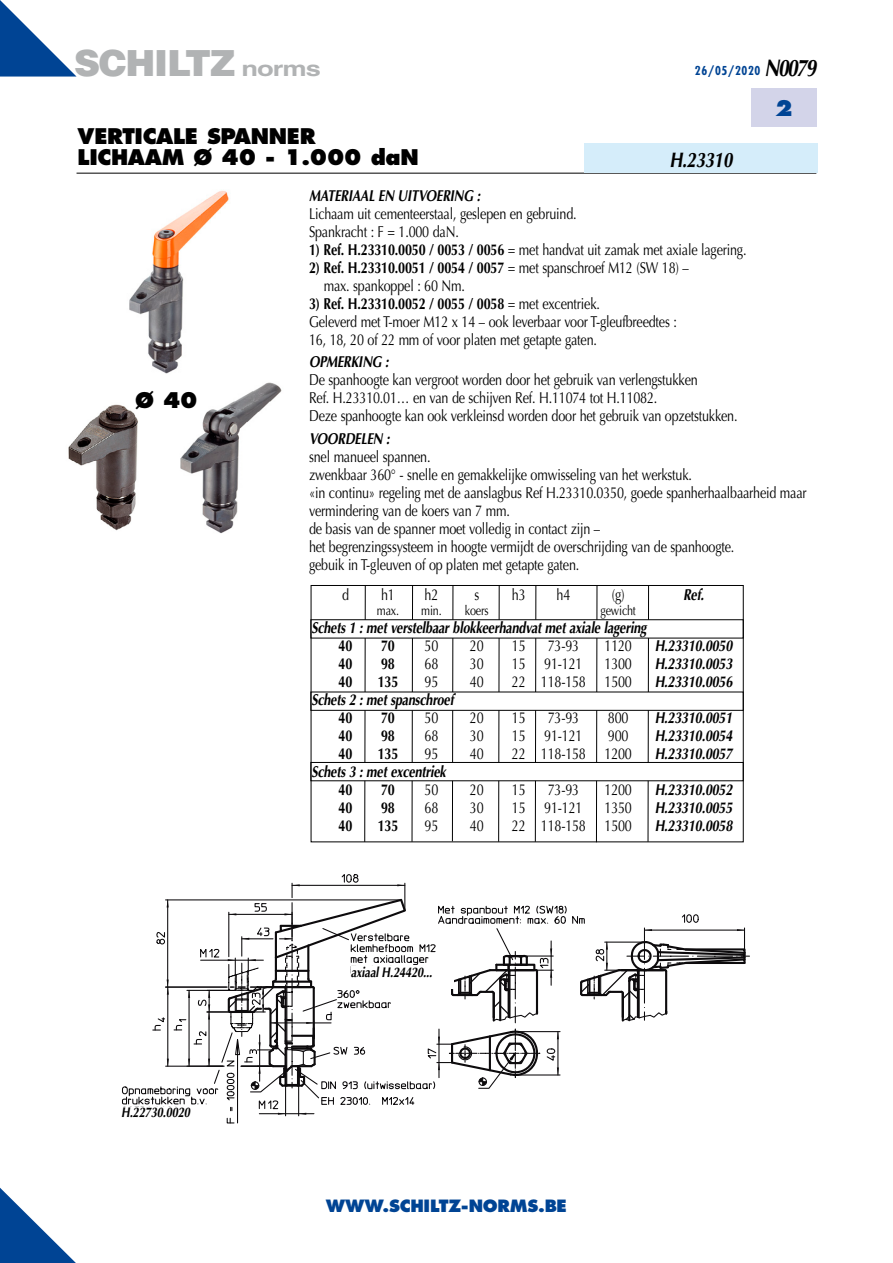
<style>
.page{position:relative;width:893px;height:1263px;background:#fff}
.page>*{position:absolute;margin:0;border:0;box-sizing:border-box;transform-origin:0 0}
.t1{font:900 36px "Helvetica";letter-spacing:-.035em;color:#b1b3b4}
.t2{font:italic 700 24px "Optima";letter-spacing:-.075em;color:#000;scale:.8 1}
.t3{font:800 21px/21px "Futura";letter-spacing:-.015em;color:#000}
.t4{font:italic 700 21px "Optima";letter-spacing:-.015em;color:#000;scale:.8 1}
.t5{font:800 21px "Futura";color:#004494}
.t6{font:800 16.5px "Futura";letter-spacing:-.015em;color:#004494}
.t7{font:15.75px/18px "Optima";letter-spacing:-.015em;color:#000;scale:.8 1}
.t8{font:italic 700 15.75px "Optima";letter-spacing:-.015em;color:#000;scale:.8 1}
.t9{font:700 15.75px "Optima";letter-spacing:-.015em;color:#000;scale:.8 1}
.t10{font:italic 700 13.95px "Optima";letter-spacing:-.015em;color:#000;scale:.8 1}
.t11{font:13.5px "Optima";letter-spacing:-.015em;color:#000;scale:.8 1}
.t12{font:700 condensed 12px "Futura";letter-spacing:.05em;color:#004494}
.s1{font-weight:700;font-size:21px}
.s2{font-weight:700}
</style>
<div class="page">
<svg style="left:0;top:1188px;width:76px;height:75px"></svg>
<svg style="left:0;top:0;width:77px;height:77px"></svg>
<hr style="left:77px;top:173px;width:739px;height:1px;background:#000">
<div style="left:751px;top:89px;width:65px;height:38px;background:#d3d4e9"></div>
<div style="left:584px;top:143px;width:233px;height:29px;background:#d5edfa"></div>
<svg style="left:364px;top:587px;width:2px;height:253px"></svg>
<svg style="left:412px;top:587px;width:1px;height:253px"></svg>
<svg style="left:452px;top:587px;width:1px;height:253px"></svg>
<svg style="left:498px;top:587px;width:2px;height:253px"></svg>
<svg style="left:535px;top:587px;width:1px;height:253px"></svg>
<svg style="left:596px;top:587px;width:1px;height:256px"></svg>
<svg style="left:648px;top:587px;width:1px;height:253px"></svg>
<div style="left:310px;top:619px;width:434px;height:19px;background:#fff"></div>
<div style="left:310px;top:692px;width:434px;height:19px;background:#fff;border:1px solid #000"></div>
<div style="left:310px;top:762px;width:434px;height:19px;background:#fff;border:1px solid #000"></div>
<div style="left:311px;top:585px;width:433px;height:257px;border:1px solid #000"></div>
<img style="left:129px;top:190px;width:100px;height:184px">
<img style="left:68px;top:404px;width:70px;height:127px">
<img style="left:180px;top:382px;width:102px;height:152px">
<svg style="left:122px;top:874px;width:627px;height:250px"></svg>
<div style="left:121px;top:1107px;width:90px;height:27px;background:#fff"></div>
<div style="left:351px;top:966px;width:103px;height:22px;background:#fff"></div>
<h1 class="t1" style="left:74px;top:40px;width:248px">SCHILTZ <span class="s1">norms</span></h1>
<h2 class="t2" style="left:764px;top:54px;width:66px">N0079</h2>
<h3 class="t5" style="left:775px;top:95px;width:19px">2</h3>
<h3 class="t3" style="left:78px;top:125px;width:343px">VERTICALE SPANNER<br>LICHAAM Ø 40 - 1.000 daN</h3>
<p class="t12" style="left:695px;top:63px;width:67px">26/05/2020</p>
<h3 class="t4" style="left:669px;top:147px;width:80px">H.23310</h3>
<h3 class="t3" style="left:135px;top:389px;width:64px">Ø 40</h3>
<p class="t10" style="left:121px;top:1104px;width:88px">H.22730.0020</p>
<p class="t8" style="left:309px;top:187px;width:215px">MATERIAAL EN UITVOERING :</p>
<p class="t7" style="left:309px;top:205px;width:336px">Lichaam uit cementeerstaal, geslepen en gebruind.<br>Spankracht : F = 1.000 daN.</p>
<p class="t7" style="left:309px;top:241px;width:548px"><span class="s2">1) Ref. H.23310.0050 / 0053 / 0056</span> = met handvat uit zamak met axiale lagering.</p>
<p class="t7" style="left:324px;top:259px;width:458px;text-indent:-15px"><span class="s2">2) Ref. H.23310.0051 / 0054 / 0057</span> = met spanschroef M12 (SW 18) – max. spankoppel : 60 Nm.</p>
<p class="t7" style="left:309px;top:295px;width:461px"><span class="s2">3) Ref. H.23310.0052 / 0055 / 0058</span> = met excentriek.<br>Geleverd met T-moer M12 x 14 – ook leverbaar voor T-gleufbreedtes :<br>16, 18, 20 of 22 mm of voor platen met getapte gaten.</p>
<p class="t8" style="left:309px;top:353px;width:101px">OPMERKING :</p>
<p class="t7" style="left:309px;top:371px;width:537px">De spanhoogte kan vergroot worden door het gebruik van verlengstukken<br>Ref. H.23310.01… en van de schijven Ref. H.11074 tot H.11082.<br>Deze spanhoogte kan ook verkleinsd worden door het gebruik van opzetstukken.</p>
<p class="t8" style="left:309px;top:429px;width:102px">VOORDELEN :</p>
<p class="t7" style="left:309px;top:448px;width:623px">snel manueel spannen.<br>zwenkbaar 360° - snelle en gemakkelijke omwisseling van het werkstuk.<br>«in continu» regeling met de aanslagbus Ref H.23310.0350, goede spanherhaalbaarheid maar vermindering van de koers van 7 mm.<br>de basis van de spanner moet volledig in contact zijn –<br>het begrenzingssysteem in hoogte vermijdt de overschrijding van de spanhoogte.<br>gebuik in T-gleuven of op platen met getapte gaten.</p>
<p class="t7" style="left:342px;top:586px;width:10px">d</p>
<p class="t7" style="left:381px;top:586px;width:19px">h1</p>
<p class="t7" style="left:425px;top:586px;width:19px">h2</p>
<p class="t7" style="left:474px;top:586px;width:8px">s</p>
<p class="t7" style="left:512px;top:586px;width:19px">h3</p>
<p class="t7" style="left:556px;top:586px;width:19px">h4</p>
<p class="t7" style="left:612px;top:586px;width:18px">(g)</p>
<p class="t8" style="left:683px;top:586px;width:28px">Ref.</p>
<p class="t11" style="left:377px;top:603px;width:29px">max.</p>
<p class="t11" style="left:421px;top:603px;width:27px">min.</p>
<p class="t11" style="left:465px;top:603px;width:31px">koers</p>
<p class="t11" style="left:600px;top:603px;width:46px">gewicht</p>
<p class="t8" style="left:311px;top:619px;width:420px">Schets 1 : met verstelbaar blokkeerhandvat met axiale lagering</p>
<p class="t9" style="left:339px;top:637px;width:19px">40</p>
<p class="t9" style="left:381px;top:637px;width:19px">70</p>
<p class="t7" style="left:425px;top:637px;width:19px">50</p>
<p class="t7" style="left:470px;top:637px;width:19px">20</p>
<p class="t7" style="left:512px;top:637px;width:19px">15</p>
<p class="t7" style="left:548px;top:637px;width:41px">73-93</p>
<p class="t7" style="left:604px;top:637px;width:36px">1120</p>
<p class="t8" style="left:655px;top:637px;width:99px">H.23310.0050</p>
<p class="t9" style="left:339px;top:655px;width:19px">40</p>
<p class="t9" style="left:381px;top:655px;width:19px">98</p>
<p class="t7" style="left:425px;top:655px;width:19px">68</p>
<p class="t7" style="left:470px;top:655px;width:19px">30</p>
<p class="t7" style="left:512px;top:655px;width:90px">15 91-121</p>
<p class="t7" style="left:604px;top:655px;width:36px">1300</p>
<p class="t8" style="left:655px;top:655px;width:99px">H.23310.0053</p>
<p class="t9" style="left:339px;top:673px;width:19px">40</p>
<p class="t9" style="left:378px;top:673px;width:27px">135</p>
<p class="t7" style="left:425px;top:673px;width:19px">95</p>
<p class="t7" style="left:470px;top:673px;width:19px">40</p>
<p class="t7" style="left:512px;top:673px;width:152px">22 118-158 1500</p>
<p class="t8" style="left:655px;top:673px;width:99px">H.23310.0056</p>
<p class="t8" style="left:311px;top:691px;width:179px">Schets 2 : met spanschroef</p>
<p class="t9" style="left:339px;top:709px;width:19px">40</p>
<p class="t9" style="left:381px;top:709px;width:19px">70</p>
<p class="t7" style="left:425px;top:709px;width:19px">50</p>
<p class="t7" style="left:470px;top:709px;width:19px">20</p>
<p class="t7" style="left:512px;top:709px;width:19px">15</p>
<p class="t7" style="left:548px;top:709px;width:41px">73-93</p>
<p class="t7" style="left:608px;top:709px;width:27px">800</p>
<p class="t8" style="left:655px;top:709px;width:99px">H.23310.0051</p>
<p class="t9" style="left:339px;top:727px;width:19px">40</p>
<p class="t9" style="left:381px;top:727px;width:19px">98</p>
<p class="t7" style="left:425px;top:727px;width:19px">68</p>
<p class="t7" style="left:470px;top:727px;width:19px">30</p>
<p class="t7" style="left:512px;top:727px;width:90px">15 91-121</p>
<p class="t7" style="left:608px;top:727px;width:27px">900</p>
<p class="t8" style="left:655px;top:727px;width:99px">H.23310.0054</p>
<p class="t9" style="left:339px;top:745px;width:19px">40</p>
<p class="t9" style="left:378px;top:745px;width:27px">135</p>
<p class="t7" style="left:425px;top:745px;width:19px">95</p>
<p class="t7" style="left:470px;top:745px;width:19px">40</p>
<p class="t7" style="left:512px;top:745px;width:152px">22 118-158 1200</p>
<p class="t8" style="left:655px;top:745px;width:99px">H.23310.0057</p>
<p class="t8" style="left:311px;top:763px;width:170px">Schets 3 : met excentriek</p>
<p class="t9" style="left:339px;top:781px;width:19px">40</p>
<p class="t9" style="left:381px;top:781px;width:19px">70</p>
<p class="t7" style="left:425px;top:781px;width:19px">50</p>
<p class="t7" style="left:470px;top:781px;width:19px">20</p>
<p class="t7" style="left:512px;top:781px;width:19px">15</p>
<p class="t7" style="left:548px;top:781px;width:41px">73-93</p>
<p class="t7" style="left:604px;top:781px;width:36px">1200</p>
<p class="t8" style="left:655px;top:781px;width:99px">H.23310.0052</p>
<p class="t9" style="left:339px;top:799px;width:19px">40</p>
<p class="t9" style="left:381px;top:799px;width:19px">98</p>
<p class="t7" style="left:425px;top:799px;width:19px">68</p>
<p class="t7" style="left:470px;top:799px;width:19px">30</p>
<p class="t7" style="left:512px;top:799px;width:90px">15 91-121</p>
<p class="t7" style="left:604px;top:799px;width:36px">1350</p>
<p class="t8" style="left:655px;top:799px;width:99px">H.23310.0055</p>
<p class="t9" style="left:339px;top:817px;width:19px">40</p>
<p class="t9" style="left:378px;top:817px;width:27px">135</p>
<p class="t7" style="left:425px;top:817px;width:19px">95</p>
<p class="t7" style="left:470px;top:817px;width:19px">40</p>
<p class="t7" style="left:512px;top:817px;width:152px">22 118-158 1500</p>
<p class="t8" style="left:655px;top:817px;width:99px">H.23310.0058</p>
<p class="t10" style="left:351px;top:964px;width:103px">axiaal H.24420...</p>
<p class="t6" style="left:326px;top:1195px;width:242px">WWW.SCHILTZ-NORMS.BE</p>
</div>
